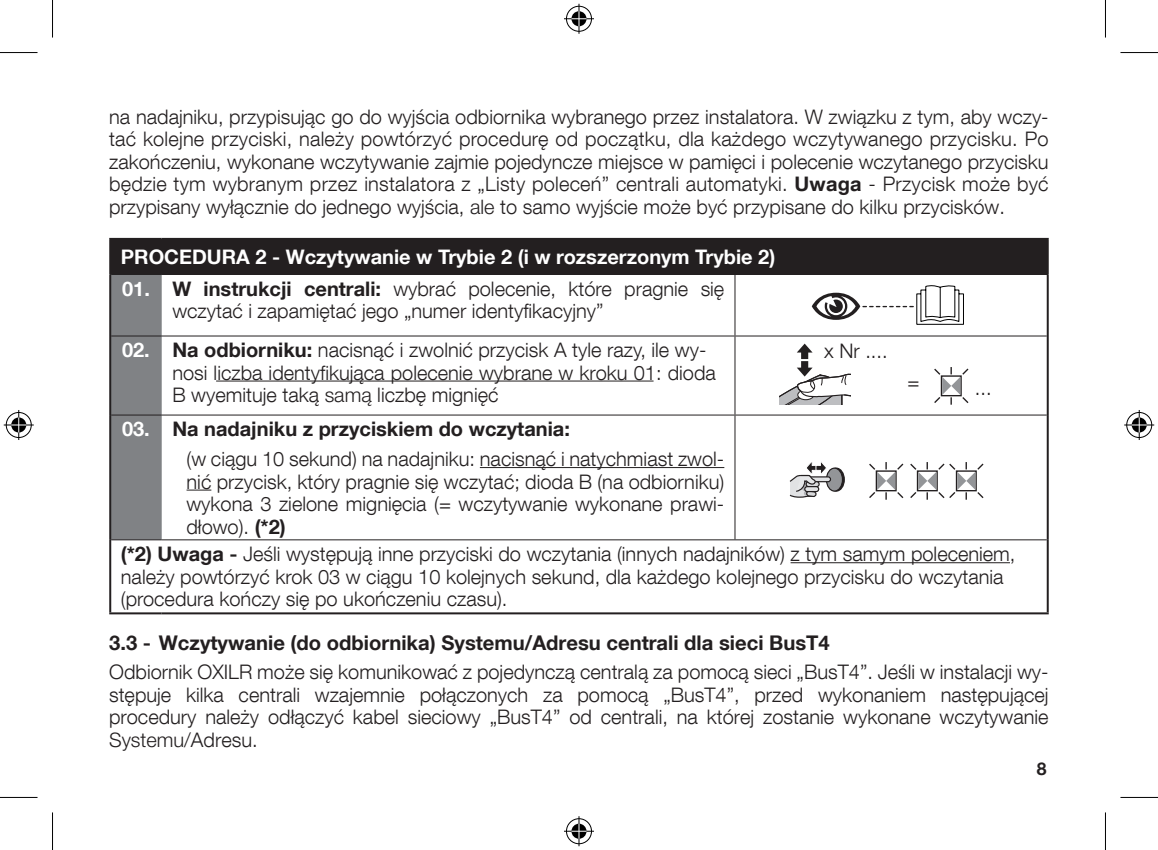
<style>
.page{position:relative;width:1158px;height:850px;background:#fff}
.page>*{position:absolute;margin:0;border:0;box-sizing:border-box;transform-origin:0 0}
.t1{font:700 20.25px "Helvetica Neue LT Com";color:#231f20}
.t2{font:300 20px/22.5px "Helvetica Neue LT Com";color:#231f20}
.t3{font:700 20px "Helvetica Neue LT Com";color:#fff}
.t4{font:700 17.5px "Helvetica Neue LT Com";color:#231f20}
.s1{font-weight:700}
.s2{font-family:"Helvetica Neue LT Pro"}
.s3{font-weight:700;color:#fff}
</style>
<div class="page">
<div style="left:110px;top:239px;width:937px;height:35px;background:#231f20"></div>
<div style="left:111px;top:275px;width:51px;height:264px;background:#808285"></div>
<hr style="left:109px;top:238px;width:53px;height:2px;background:#231f20">
<hr style="left:109px;top:240px;width:2px;height:34px;background:#231f20">
<hr style="left:162px;top:238px;width:573px;height:2px;background:#231f20">
<hr style="left:735px;top:238px;width:313px;height:2px;background:#231f20">
<hr style="left:1046px;top:240px;width:2px;height:34px;background:#231f20">
<hr style="left:109px;top:274px;width:2px;height:62px;background:#231f20">
<hr style="left:1046px;top:274px;width:2px;height:62px;background:#231f20">
<hr style="left:109px;top:336px;width:2px;height:79px;background:#231f20">
<hr style="left:1046px;top:336px;width:2px;height:79px;background:#231f20">
<hr style="left:109px;top:415px;width:2px;height:124px;background:#231f20">
<hr style="left:1046px;top:415px;width:2px;height:124px;background:#231f20">
<hr style="left:109px;top:539px;width:2px;height:73px;background:#231f20">
<hr style="left:1046px;top:539px;width:2px;height:73px;background:#231f20">
<hr style="left:109px;top:612px;width:53px;height:2px;background:#231f20">
<hr style="left:162px;top:612px;width:573px;height:2px;background:#231f20">
<hr style="left:735px;top:612px;width:313px;height:2px;background:#231f20">
<hr style="left:734px;top:275px;width:1px;height:60px;background:#231f20">
<hr style="left:734px;top:336px;width:1px;height:78px;background:#231f20">
<hr style="left:734px;top:415px;width:1px;height:124px;background:#231f20">
<hr style="left:111px;top:274px;width:51px;height:1px;background:#231f20">
<hr style="left:162px;top:274px;width:573px;height:1px;background:#231f20">
<hr style="left:735px;top:274px;width:311px;height:1px;background:#231f20">
<hr style="left:111px;top:335px;width:51px;height:1px;background:#231f20">
<hr style="left:162px;top:335px;width:573px;height:1px;background:#231f20">
<hr style="left:735px;top:335px;width:311px;height:1px;background:#231f20">
<hr style="left:111px;top:539px;width:51px;height:1px;background:#231f20">
<hr style="left:162px;top:539px;width:573px;height:1px;background:#231f20">
<hr style="left:735px;top:539px;width:311px;height:1px;background:#231f20">
<hr style="left:111px;top:414px;width:51px;height:1px;background:#231f20">
<hr style="left:162px;top:414px;width:573px;height:1px;background:#231f20">
<hr style="left:735px;top:414px;width:311px;height:1px;background:#231f20">
<svg style="left:811px;top:285px;width:153px;height:40px"></svg>
<hr style="left:216px;top:380px;width:437px;height:1px;background:#231f20">
<svg style="left:780px;top:343px;width:70px;height:61px"></svg>
<svg style="left:934px;top:367px;width:34px;height:37px"></svg>
<hr style="left:480px;top:467px;width:244px;height:1px;background:#231f20">
<svg style="left:186px;top:489px;width:25px;height:1px"></svg>
<div style="left:828px;top:468px;width:16px;height:23px;background:#231f20;border-radius:50%"></div>
<div style="left:827px;top:467px;width:17px;height:24px;border:1px solid #231f20;border-radius:50%"></div>
<div style="left:826px;top:468px;width:16px;height:23px;background:#939598;border-radius:50%"></div>
<div style="left:825px;top:467px;width:18px;height:24px;border:1px solid #231f20;border-radius:50%"></div>
<svg style="left:789px;top:462px;width:42px;height:35px"></svg>
<div style="left:804px;top:486px;width:14px;height:5px;background:#e1e2e4;border-radius:2px"></div>
<div style="left:804px;top:486px;width:15px;height:6px;border:1px solid #231f20;border-radius:2px"></div>
<svg style="left:869px;top:462px;width:34px;height:37px"></svg>
<svg style="left:910px;top:462px;width:73px;height:37px"></svg>
<hr style="left:790px;top:562px;width:219px;height:1px;background:#231f20">
<hr style="left:0;top:52px;width:38px;height:1px;background:#000">
<hr style="left:1120px;top:52px;width:37px;height:1px;background:#000">
<hr style="left:0;top:796px;width:38px;height:1px;background:#000">
<hr style="left:1120px;top:796px;width:37px;height:1px;background:#000">
<hr style="left:52px;top:0;width:1px;height:38px;background:#000">
<hr style="left:52px;top:812px;width:1px;height:37px;background:#000">
<hr style="left:1104px;top:0;width:1px;height:38px;background:#000">
<hr style="left:1104px;top:812px;width:1px;height:37px;background:#000">
<div style="left:565px;top:5px;width:28px;height:28px;border:3px solid #fff;border-radius:50%"></div>
<hr style="left:564px;top:17px;width:30px;height:3px;background:#fff">
<hr style="left:577px;top:4px;width:3px;height:30px;background:#fff">
<div style="left:570px;top:10px;width:18px;height:18px;border:3px solid #fff;border-radius:50%"></div>
<div style="left:566px;top:6px;width:25px;height:26px;border:1px solid #000;border-radius:50%"></div>
<hr style="left:564px;top:18px;width:30px;height:1px;background:#000">
<hr style="left:578px;top:4px;width:1px;height:30px;background:#000">
<svg style="left:571px;top:11px;width:15px;height:15px"></svg>
<div style="left:565px;top:816px;width:28px;height:28px;border:3px solid #fff;border-radius:50%"></div>
<hr style="left:564px;top:829px;width:30px;height:3px;background:#fff">
<hr style="left:577px;top:815px;width:3px;height:30px;background:#fff">
<div style="left:570px;top:821px;width:18px;height:18px;border:3px solid #fff;border-radius:50%"></div>
<div style="left:566px;top:818px;width:25px;height:25px;border:1px solid #000;border-radius:50%"></div>
<hr style="left:564px;top:830px;width:30px;height:1px;background:#000">
<hr style="left:578px;top:815px;width:1px;height:30px;background:#000">
<svg style="left:571px;top:823px;width:15px;height:15px"></svg>
<div style="left:5px;top:410px;width:28px;height:29px;border:3px solid #fff;border-radius:50%"></div>
<hr style="left:4px;top:423px;width:30px;height:3px;background:#fff">
<hr style="left:17px;top:410px;width:3px;height:30px;background:#fff">
<div style="left:10px;top:415px;width:18px;height:19px;border:3px solid #fff;border-radius:50%"></div>
<div style="left:6px;top:412px;width:26px;height:25px;border:1px solid #000;border-radius:50%"></div>
<hr style="left:4px;top:424px;width:30px;height:1px;background:#000">
<hr style="left:18px;top:410px;width:1px;height:30px;background:#000">
<svg style="left:11px;top:417px;width:15px;height:15px"></svg>
<div style="left:1125px;top:410px;width:28px;height:29px;border:3px solid #fff;border-radius:50%"></div>
<hr style="left:1124px;top:423px;width:30px;height:3px;background:#fff">
<hr style="left:1137px;top:410px;width:3px;height:30px;background:#fff">
<div style="left:1130px;top:415px;width:18px;height:19px;border:3px solid #fff;border-radius:50%"></div>
<div style="left:1126px;top:412px;width:25px;height:25px;border:1px solid #000;border-radius:50%"></div>
<hr style="left:1124px;top:424px;width:30px;height:1px;background:#000">
<hr style="left:1138px;top:410px;width:1px;height:30px;background:#000">
<svg style="left:1131px;top:417px;width:15px;height:15px"></svg>
<p class="t2" style="left:109px;top:105px;width:941px;text-align:justify">na nadajniku, przypisując go do wyjścia odbiornika wybranego przez instalatora. W związku z tym, aby wczy&shy;tać kolejne przyciski, należy powtórzyć procedurę od początku, dla każdego wczytywanego przycisku. Po zakończeniu, wykonane wczytywanie zajmie pojedyncze miejsce w pamięci i polecenie wczytanego przycisku będzie tym wybranym przez instalatora z „Listy poleceń” centrali automatyki. <span class="s1">Uwaga</span> - Przycisk może być przypisany wyłącznie do jednego wyjścia, <span class="s2">ale</span> to samo wyjście może być przypisane do kilku przycisków.</p>
<p class="t3" style="left:121px;top:244px;width:656px">PROCEDURA 2 - Wczytywanie w Trybie 2 (i w rozszerzonym Trybie 2)</p>
<p class="t2" style="left:172px;top:277px;width:553px;text-indent:-50px"><span class="s3">01.</span> <span class="s1">W instrukcji centrali:</span> wybrać polecenie, które pragnie się wczytać i zapamiętać jego „numer identyfikacyjny”</p>
<p class="t2" style="left:172px;top:338px;width:545px;text-indent:-50px"><span class="s3">02.</span> <span class="s1">Na odbiorniku:</span> nacisnąć i zwolnić przycisk A tyle razy, ile wy&shy;nosi liczba identyfikująca polecenie wybrane w kroku 01: dioda<br>B wyemituje taką <span class="s2">samą</span> liczbę mignięć</p>
<p class="t2" style="left:824px;top:339px;width:65px">x Nr ....</p>
<p class="t2" style="left:907px;top:370px;width:13px">=</p>
<p class="t2" style="left:974px;top:375px;width:18px">...</p>
<p class="t2" style="left:186px;top:414px;width:539px;line-height:29.5px;text-indent:-64px"><span class="s3">03.</span> <span class="s1">Na nadajniku z przyciskiem do wczytania:<br></span>(w ciągu 10 sekund) na nadajniku: nacisnąć i natychmiast zwol-</p>
<p class="t2" style="left:186px;top:469px;width:539px;text-align:justify">nić przycisk, który pragnie się wczytać; dioda B (na odbiorniku) wykona 3 zielone mignięcia (= wczytywanie wykonane prawi&shy;dłowo). <span class="s1">(*2)</span></p>
<p class="t2" style="left:121px;top:542px;width:896px"><span class="s1">(*2) Uwaga -</span> Jeśli występują inne przyciski do wczytania (innych nadajników) z tym samym poleceniem, należy powtórzyć krok 03 w ciągu 10 kolejnych sekund, dla każdego kolejnego przycisku do wczytania (procedura kończy się po ukończeniu czasu).</p>
<p class="t1" style="left:109px;top:629px;width:722px">3.3 - Wczytywanie (do odbiornika) <span class="s2">Systemu</span>/Adresu centrali dla sieci BusT4</p>
<p class="t2" style="left:109px;top:660px;width:941px;text-align:justify">Odbiornik OXILR może się komunikować z pojedynczą centralą za pomocą sieci „BusT4”. Jeśli w instalacji wy&shy;stępuje kilka centrali wzajemnie połączonych za pomocą „BusT4”, przed wykonaniem następującej procedury należy odłączyć kabel sieciowy „BusT4” od centrali, na której zostanie wykonane wczytywanie <span class="s2">Systemu</span>/Adresu.</p>
<p class="t4" style="left:1036px;top:757px;width:11px">8</p>
</div>
